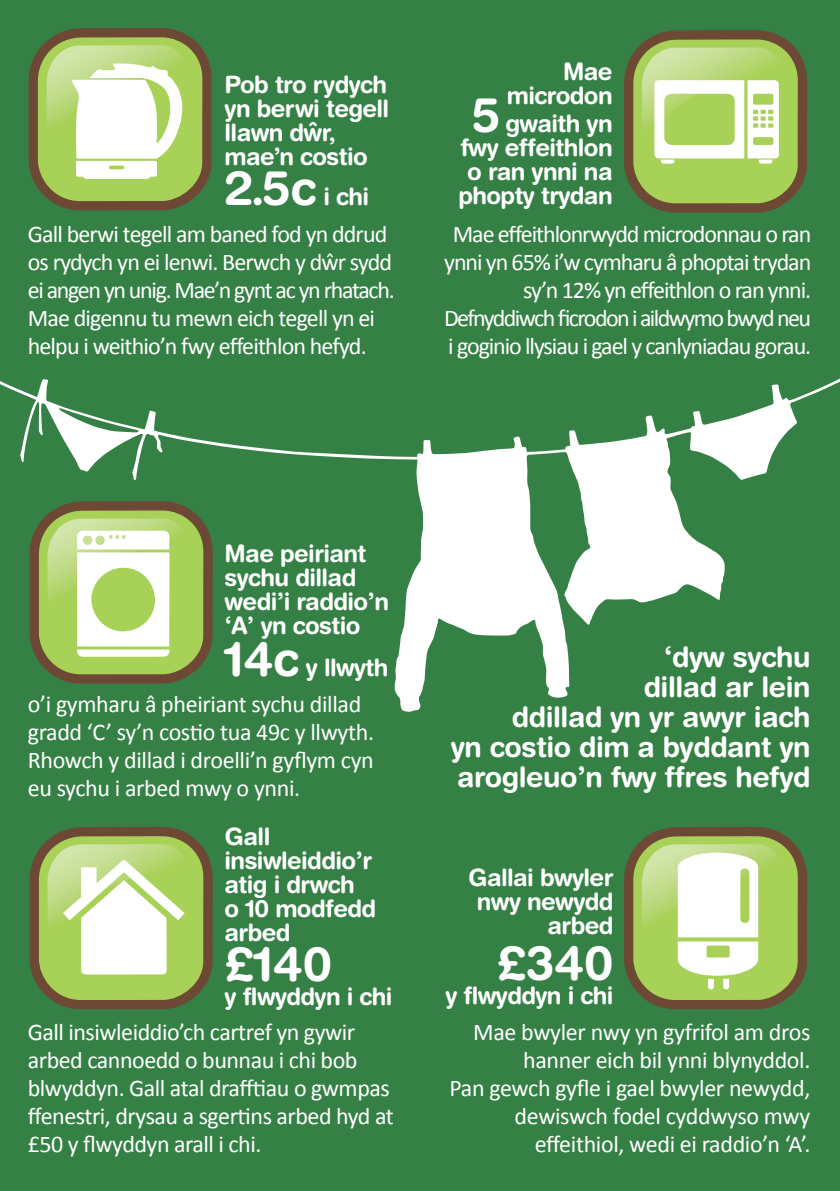
<style>
.page{position:relative;width:840px;height:1191px;background:#fff}
.page>*{position:absolute;margin:0;border:0;box-sizing:border-box;transform-origin:0 0}
.t1{font:700 48px "Helvetica Rounded";color:#fff}
.t2{font:700 28.4px/30px "Helvetica Rounded";letter-spacing:-.015em;color:#fff;text-align:right}
.t3{font:24px/28px "Calibri";letter-spacing:-.03em;color:#fff}
.t4{font:700 24px/24px "Helvetica Rounded";letter-spacing:-.025em;color:#fff}
.s1{font-size:24px}
.s2{font-size:48px}
</style>
<div class="page">
<div style="left:0;top:0;width:839px;height:1191px;background:#358145"></div>
<svg style="left:29px;top:28px;width:183px;height:182px;background:#b2c286"></svg>
<svg style="left:30px;top:827px;width:183px;height:182px;background:#afc181"></svg>
<svg style="left:624px;top:30px;width:182px;height:183px;background:#a7bd72"></svg>
<svg style="left:624px;top:827px;width:182px;height:182px;background:#afc180"></svg>
<svg style="left:0;top:379px;width:839px;height:333px"></svg>
<svg style="left:30px;top:501px;width:183px;height:182px;background:#adc07c"></svg>
<p class="t4" style="left:224px;top:75px;width:166px">Pob tro rydych yn berwi tegell llawn dwr, mae’n costio</p>
<h1 class="t1" style="left:224px;top:170px;width:146px">2.5c <span class="s1">i chi</span></h1>
<p class="t4" style="left:309px;top:122px;width:8px">ˆ</p>
<p class="t3" style="left:28px;top:220px;width:368px">Gall berwi tegell am baned fod yn ddrud os rydych yn ei lenwi. Berwch y dŵr sydd ei angen yn unig. Mae’n gynt ac yn rhatach.<br>Mae digennu tu mewn eich tegell yn ei helpu i weithio’n fwy effeithlon hefyd.</p>
<p class="t4" style="left:507px;top:62px;width:107px;text-align:right">Mae microdon</p>
<p class="t4" style="left:458px;top:114px;width:156px;text-align:center"><span class="s2">5</span> gwaith yn fwy effeithlon o ran ynni na phopty trydan</p>
<p class="t3" style="left:444px;top:220px;width:368px;text-align:right">Mae effeithlonrwydd microdonnau o ran ynni yn 65% i’w cymharu â phoptai trydan sy’n 12% yn effeithlon o ran ynni.<br>Defnyddiwch ficrodon i aildwymo bwyd neu i goginio llysiau i gael y canlyniadau gorau.</p>
<p class="t4" style="left:224px;top:544px;width:166px">Mae peiriant sychu dillad wedi’i raddio’n ‘A’ yn costio</p>
<p class="t4" style="left:224px;top:658px;width:165px"><span class="s2">14c</span> y llwyth</p>
<p class="t3" style="left:28px;top:690px;width:348px">o’i gymharu â pheiriant sychu dillad gradd ‘C’ sy’n costio tua 49c y llwyth.<br>Rhowch y dillad i droelli’n gyflym cyn eu sychu i arbed mwy o ynni.</p>
<p class="t4" style="left:224px;top:827px;width:153px">Gall insiwleiddio’r atig i drwch<br>o 10 modfedd arbed</p>
<h1 class="t1" style="left:224px;top:946px;width:109px">£140</h1>
<p class="t4" style="left:224px;top:987px;width:169px">y flwyddyn i chi</p>
<p class="t3" style="left:28px;top:1018px;width:367px">Gall insiwleiddio’ch cartref yn gywir arbed cannoedd o bunnau i chi bob blwyddyn. Gall atal drafftiau o gwmpas ffenestri, drysau a sgertins arbed hyd at £50 y flwyddyn arall i chi.</p>
<p class="t2" style="left:450px;top:644px;width:361px">‘dyw sychu<br>dillad ar lein<br>ddillad yn yr awyr iach<br>yn costio dim a byddant yn arogleuo’n fwy ffres hefyd</p>
<p class="t4" style="left:468px;top:867px;width:147px;text-align:right">Gallai bwyler nwy newydd arbed</p>
<h1 class="t1" style="left:497px;top:945px;width:118px">£340</h1>
<p class="t4" style="left:445px;top:986px;width:169px">y flwyddyn i chi</p>
<p class="t3" style="left:449px;top:1018px;width:362px;text-align:right">Mae bwyler nwy yn gyfrifol am dros hanner eich bil ynni blynyddol.<br>Pan gewch gyfle i gael bwyler newydd, dewiswch fodel cyddwyso mwy effeithiol, wedi ei raddio’n ‘A’.</p>
</div>
